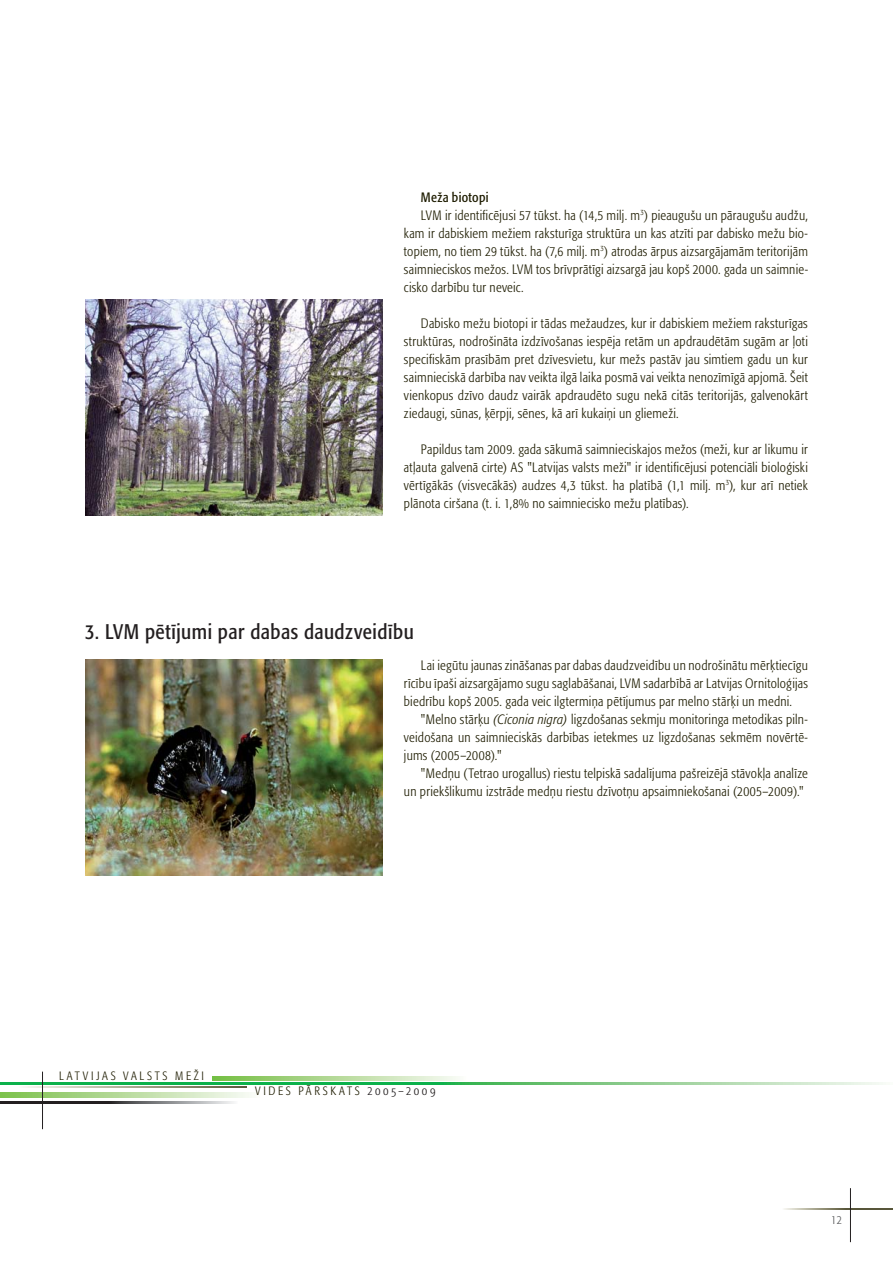
<style>
.page{position:relative;width:893px;height:1263px;background:#fff}
.page>*{position:absolute;margin:0;border:0;box-sizing:border-box;transform-origin:0 0}
.t1{font:condensed 21px "Formata Pro";letter-spacing:.025em;color:#231f20}
.t2{font:300 condensed 13.5px/18px "Formata Pro";letter-spacing:.02em;color:#1e1c00;text-align:justify}
.t3{font:condensed 13.5px "Formata Pro";letter-spacing:.025em;color:#1e1c00}
.t4{font:300 condensed 12px "Formata Pro";letter-spacing:.225em;color:#1e1c00}
.t5{font:300 condensed 12px "Formata Pro";color:#58595b}
.s1{font-style:italic}
.s2{color:#231f20}
</style>
<div class="page">
<svg style="left:0;top:1082px;width:883px;height:2px;background:#51c172"></svg>
<svg style="left:213px;top:1077px;width:245px;height:3px"></svg>
<svg style="left:0;top:1101px;width:234px;height:2px"></svg>
<svg style="left:784px;top:1208px;width:109px;height:1px"></svg>
<hr style="left:850px;top:1188px;width:1px;height:54px;background:#231f20">
<svg style="left:23px;top:1086px;width:224px;height:1px"></svg>
<svg style="left:0;top:1093px;width:250px;height:4px"></svg>
<hr style="left:42px;top:1071px;width:1px;height:58px;background:#231f20">
<img style="left:85px;top:659px;width:298px;height:216px">
<img style="left:85px;top:299px;width:298px;height:216px">
<p class="t3" style="left:421px;top:190px;width:69px">Meža biotopi</p>
<p class="t2" style="left:421px;top:207px;width:388px">LVM ir identificējusi 57 tūkst. ha (14,5 milj. m<sup>3</sup>) pieaugušu un pāraugušu audžu,</p>
<p class="t2" style="left:404px;top:225px;width:405px">kam ir dabiskiem mežiem raksturīga struktūra un kas atzīti par dabisko mežu bio-</p>
<p class="t2" style="left:404px;top:243px;width:405px">topiem, no tiem 29 tūkst. ha (7,6 milj. m<sup>3</sup>) atrodas ārpus aizsargājamām teritorijām</p>
<p class="t2" style="left:404px;top:261px;width:406px">saimnieciskos mežos. LVM tos brīvprātīgi aizsargā jau kopš 2000. gada un saimnie-</p>
<p class="t2" style="left:404px;top:279px;width:121px">cisko darbību tur neveic.</p>
<p class="t2" style="left:404px;top:315px;width:405px;text-indent:17px">Dabisko mežu biotopi ir tādas mežaudzes, kur ir dabiskiem mežiem raksturīgas struktūras, nodrošināta izdzīvošanas iespēja retām un apdraudētām sugām ar ļoti specifiskām prasībām pret dzīvesvietu, kur mežs pastāv jau simtiem gadu un kur saimnieciskā darbība nav veikta ilgā laika posmā vai veikta nenozīmīgā apjomā. Šeit vienkopus dzīvo daudz vairāk apdraudēto sugu nekā citās teritorijās, galvenokārt ziedaugi, sūnas, ķērpji, sēnes, kā arī kukaiņi un gliemeži.</p>
<p class="t2" style="left:404px;top:441px;width:405px;text-indent:17px">Papildus tam 2009. gada sākumā saimnieciskajos mežos (meži, kur ar likumu ir atļauta galvenā cirte) AS "Latvijas valsts meži" ir identificējusi potenciāli bioloģiski vērtīgākās (visvecākās) audzes 4,3 tūkst. ha platībā (1,1 milj. m<sup>3</sup>), kur arī netiek plānota ciršana (t. i. 1,8% no saimniecisko mežu platības).</p>
<h1 class="t1" style="left:85px;top:622px;width:330px">3. LVM pētījumi par dabas daudzveidību</h1>
<p class="t2" style="left:404px;top:657px;width:405px;text-indent:17px">Lai iegūtu jaunas zināšanas par dabas daudzveidību un nodrošinātu mērķtiecīgu rīcību īpaši aizsargājamo sugu saglabāšanai, LVM sadarbībā ar Latvijas Ornitoloģijas biedrību kopš 2005. gada veic ilgtermiņa pētījumus par melno stārķi un medni.</p>
<p class="t2" style="left:404px;top:711px;width:405px;text-indent:17px">"Melno stārķu <span class="s1">(Ciconia nigra)</span> ligzdošanas sekmju monitoringa metodikas piln&shy;veidošana un saimnieciskās darbības ietekmes uz ligzdošanas sekmēm novērtē&shy;jums (2005–2008)."</p>
<p class="t2" style="left:404px;top:765px;width:405px;text-indent:17px">"Medņu (Tetrao urogallus) riestu telpiskā sadalījuma pašreizējā stāvokļa analīze un priekšlikumu izstrāde medņu riestu dzīvotņu apsaimniekošanai (2005–2009)."</p>
<p class="t4" style="left:59px;top:1070px;width:146px">LATVIJAS VALSTS MEŽI</p>
<p class="t4" style="left:255px;top:1085px;width:182px">VIDES PĀRSKATS <span class="s2">2005–2009</span></p>
<p class="t5" style="left:831px;top:1214px;width:12px">12</p>
</div>
